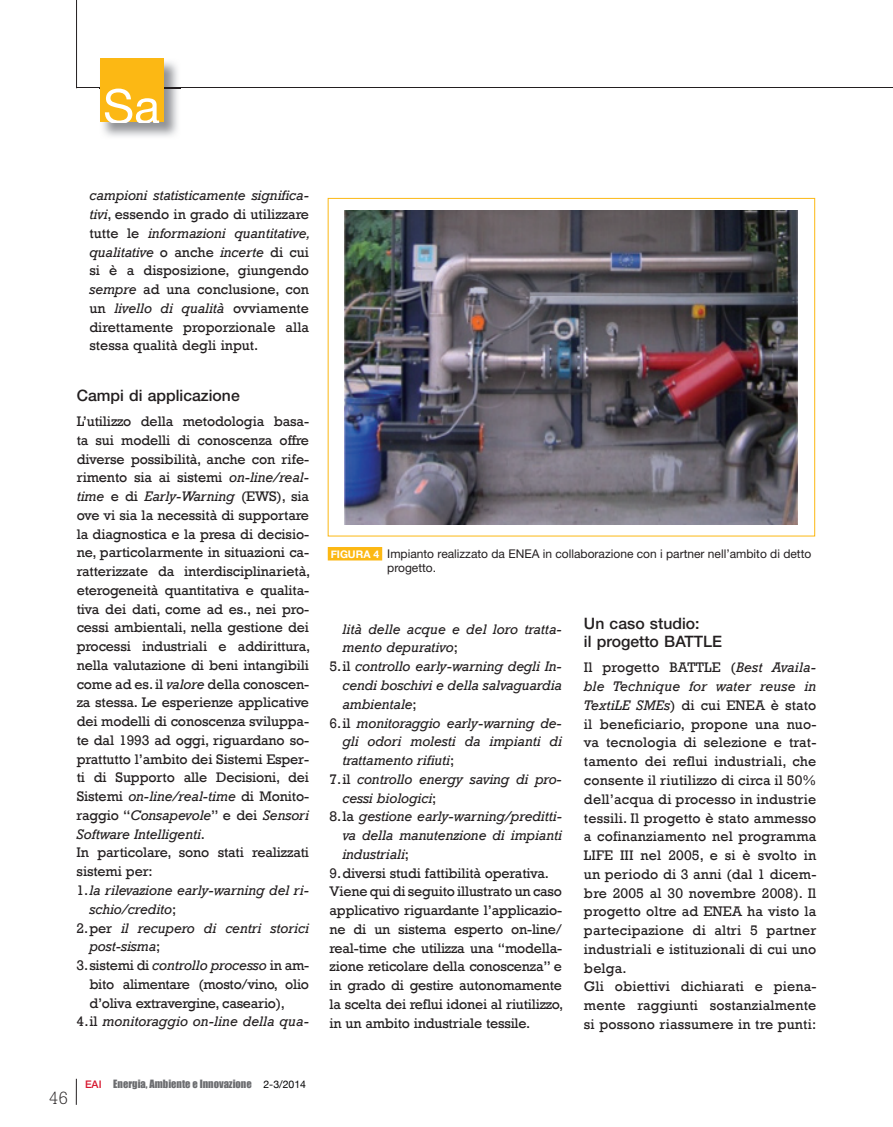
<style>
.page{position:relative;width:893px;height:1127px;background:#fff}
.page>*{position:absolute;margin:0;border:0;box-sizing:border-box;transform-origin:0 0}
.t1{font:300 18px "Rockwell";color:#231f20}
.t2{font:500 15.75px/18.8px "Helvetica Neue";color:#231f20}
.t3{font:14.25px/18.8px "Rockwell";letter-spacing:-.01em;color:#231f20;text-align:justify}
.t4{font:14.25px/18.8px "Rockwell";letter-spacing:.01em;color:#231f20}
.t5{font:italic 14.25px/18.8px "Rockwell";letter-spacing:-.01em;color:#231f20}
.t6{font:12px/14.2px "Helvetica Neue";color:#231f20}
.t7{font:10.5px "Impact";color:#6c6d70}
.s1{font-style:italic}
.s2{font-style:normal}
.s3{font-family:"Helvetica Neue";font-weight:500;color:#d7162e}
.s4{font-family:"Helvetica Neue";color:#000002}
.s5{font-weight:700;font-size:10.5px;color:#fff}
</style>
<div class="page">
<hr style="left:76px;top:0;width:1px;height:88px;background:#231f20">
<hr style="left:77px;top:88px;width:816px;height:1px;background:#231f20">
<svg style="left:76px;top:1079px;width:1px;height:26px"></svg>
<img style="left:102px;top:61px;width:79px;height:76px">
<img style="left:164px;top:88px;width:17px;height:1px">
<div style="left:100px;top:58px;width:64px;height:64px;background:#fcb814"></div>
<svg style="left:105px;top:89px;width:54px;height:33px"></svg>
<img style="left:345px;top:210px;width:453px;height:314px">
<div style="left:328px;top:547px;width:54px;height:13px;background:#fcb814"></div>
<p class="t3" style="left:89px;top:186px;width:223px"><span class="s1">campioni statisticamente significa&shy;tivi</span>, essendo in grado di utilizzare tutte le <span class="s1">informazioni quantitative, qualitative</span> o anche <span class="s1">incerte</span> di cui si è a disposizione, giungendo <span class="s1">sempre</span> ad una conclusione, con un <span class="s1">livello di qualità</span> ovviamente direttamente proporzionale alla stessa qualità degli input.</p>
<p class="t2" style="left:77px;top:387px;width:165px">Campi di applicazione</p>
<p class="t3" style="left:77px;top:412px;width:235px;text-align:left">L’utilizzo della metodologia basa&shy;ta sui modelli di conoscenza offre diverse possibilità, anche con rife&shy;rimento sia ai sistemi <span class="s1">on-line/real&shy;time</span> e di <span class="s1">Early-Warning</span> (EWS), sia ove vi sia la necessità di supportare la diagnostica e la presa di decisio&shy;ne, particolarmente in situazioni ca&shy;ratterizzate da interdisciplinarietà, eterogeneità quantitativa e qualita&shy;tiva dei dati, come ad es., nei pro&shy;cessi ambientali, nella gestione dei processi industriali e addirittura, nella valutazione di beni intangibili come ad es. il <span class="s1">valore</span> della conoscen&shy;za stessa. Le esperienze applicative dei modelli di conoscenza sviluppa&shy;te dal 1993 ad oggi, riguardano so&shy;prattutto l’ambito dei Sistemi Esper&shy;ti di Supporto alle Decisioni, dei Sistemi <span class="s1">on-line/real-time</span> di Monito&shy;raggio “<span class="s1">Consapevole</span>” e dei <span class="s1">Sensori Software Intelligenti</span>.<br>In particolare, sono stati realizzati sistemi per:</p>
<p class="t5" style="left:89px;top:880px;width:221px;text-indent:-13px"><span class="s2">1.</span> la rilevazione early-warning del ri&shy;schio/credito<span class="s2">;</span></p>
<p class="t5" style="left:89px;top:918px;width:221px;text-indent:-13px"><span class="s2">2. per</span> il recupero di centri storici post-sisma<span class="s2">;</span></p>
<p class="t3" style="left:89px;top:955px;width:221px;text-indent:-13px">3. sistemi di <span class="s1">controllo processo</span> in am&shy;bito alimentare (mosto/vino, olio d’oliva extravergine, caseario),</p>
<p class="t5" style="left:77px;top:1012px;width:234px"><span class="s2">4. il</span> monitoraggio on-line della qua-</p>
<p class="t1" style="left:49px;top:1091px;width:21px">46</p>
<p class="t7" style="left:85px;top:1077px;width:223px"><span class="s3">EAI</span> Energia, Ambiente e Innovazione <span class="s4">2-3/2014</span></p>
<p class="t6" style="left:387px;top:547px;width:426px;text-indent:-57px"><span class="s5">FIGURA 4</span> Impianto realizzato da ENEA in collaborazione con i partner nell’ambito di detto progetto.</p>
<p class="t5" style="left:342px;top:619px;width:221px">lità delle acque e del loro tratta&shy;mento depurativo<span class="s2">;</span></p>
<p class="t5" style="left:342px;top:657px;width:221px;text-align:justify;text-indent:-13px"><span class="s2">5. il</span> controllo early-warning degli In&shy;cendi boschivi e della salvaguardia ambientale<span class="s2">;</span></p>
<p class="t5" style="left:342px;top:713px;width:221px;text-align:justify;text-indent:-13px"><span class="s2">6. il</span> monitoraggio early-warning de&shy;gli odori molesti da impianti di trattamento rifiuti<span class="s2">;</span></p>
<p class="t5" style="left:342px;top:769px;width:221px;text-indent:-13px"><span class="s2">7. il</span> controllo energy saving di pro&shy;cessi biologici<span class="s2">;</span></p>
<p class="t5" style="left:342px;top:807px;width:221px;text-align:justify;text-indent:-13px"><span class="s2">8. la</span> gestione early-warning/preditti&shy;va della manutenzione di impianti industriali<span class="s2">;</span></p>
<p class="t3" style="left:330px;top:863px;width:235px;text-align:left">9. diversi studi fattibilità operativa.<br>Viene qui di seguito illustrato un caso applicativo riguardante l’applicazio&shy;ne di un sistema esperto on-line/ real-time che utilizza una “modella&shy;zione reticolare della conoscenza” e in grado di gestire autonomamente la scelta dei reflui idonei al riutilizzo, in un ambito industriale tessile.</p>
<p class="t2" style="left:584px;top:615px;width:140px">Un caso studio:<br>il progetto BATTLE</p>
<p class="t4" style="left:584px;top:658px;width:234px">Il progetto BATTLE (<span class="s1">Best Availa&shy;ble Technique for water reuse in<br>TextiLE SMEs</span>) di cui ENEA è stato il beneficiario, propone una nuo&shy;va tecnologia di selezione e trat&shy;tamento dei reflui industriali, che consente il riutilizzo di circa il 50% dell’acqua di processo in industrie tessili. Il progetto è stato ammesso a cofinanziamento nel programma<br>LIFE III nel 2005, e si è svolto in un periodo di 3 anni (dal 1 dicem&shy;bre 2005 al 30 novembre 2008). Il progetto oltre ad ENEA ha visto la partecipazione di altri 5 partner industriali e istituzionali di cui uno belga.<br>Gli obiettivi dichiarati e piena&shy;mente raggiunti sostanzialmente si possono riassumere in tre punti:</p>
</div>
